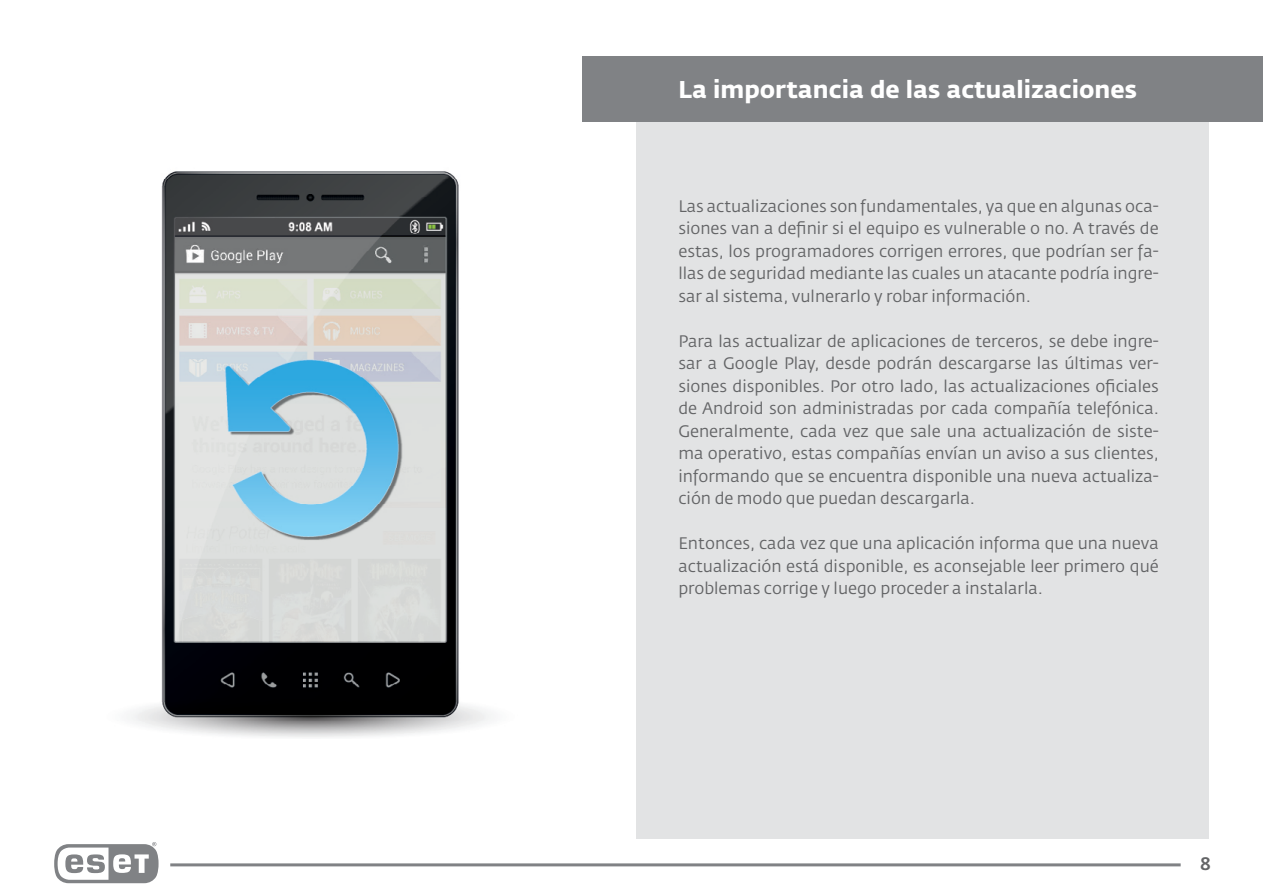
<style>
.page{position:relative;width:1263px;height:893px;background:#fff}
.page>*{position:absolute;margin:0;border:0;box-sizing:border-box;transform-origin:0 0}
.t1{font:700 24px "Fedra Sans Alt Pro";color:#fff}
.t2{font:500 18px "Fedra Sans Std";color:#636466}
.t3{font:16.5px/22.5px "Fedra Sans Std";color:#636466;text-align:justify}
</style>
<div class="page">
<hr style="left:170px;top:863px;width:1011px;height:3px;background:#808285">
<svg style="left:54px;top:842px;width:105px;height:41px"></svg>
<div style="left:636px;top:57px;width:573px;height:782px;background:#e2e3e4"></div>
<div style="left:583px;top:56px;width:680px;height:66px;background:#808285"></div>
<img style="left:131px;top:171px;width:361px;height:566px">
<h1 class="t1" style="left:678px;top:74px;width:460px">La importancia de las actualizaciones</h1>
<p class="t3" style="left:678px;top:194px;width:482px">Las actualizaciones son fundamentales, ya que en algunas oca&shy;siones van a definir si el equipo es vulnerable o no. A través de estas, los programadores corrigen errores, que podrían ser fa&shy;llas de seguridad mediante las cuales un atacante podría ingre&shy;sar al sistema, vulnerarlo y robar información.</p>
<p class="t3" style="left:678px;top:329px;width:482px">Para las actualizar de aplicaciones de terceros, se debe ingre&shy;sar a Google Play, desde podrán descargarse las últimas ver&shy;siones disponibles. Por otro lado, las actualizaciones oficiales de Android son administradas por cada compañía telefónica.<br>Generalmente, cada vez que sale una actualización de siste&shy;ma operativo, estas compañías envían un aviso a sus clientes, informando que se encuentra disponible una nueva actualiza&shy;ción de modo que puedan descargarla.</p>
<p class="t3" style="left:678px;top:532px;width:482px">Entonces, cada vez que una aplicación informa que una nueva actualización está disponible, es aconsejable leer primero qué problemas corrige y luego proceder a instalarla.</p>
<p class="t2" style="left:1200px;top:853px;width:12px">8</p>
</div>
